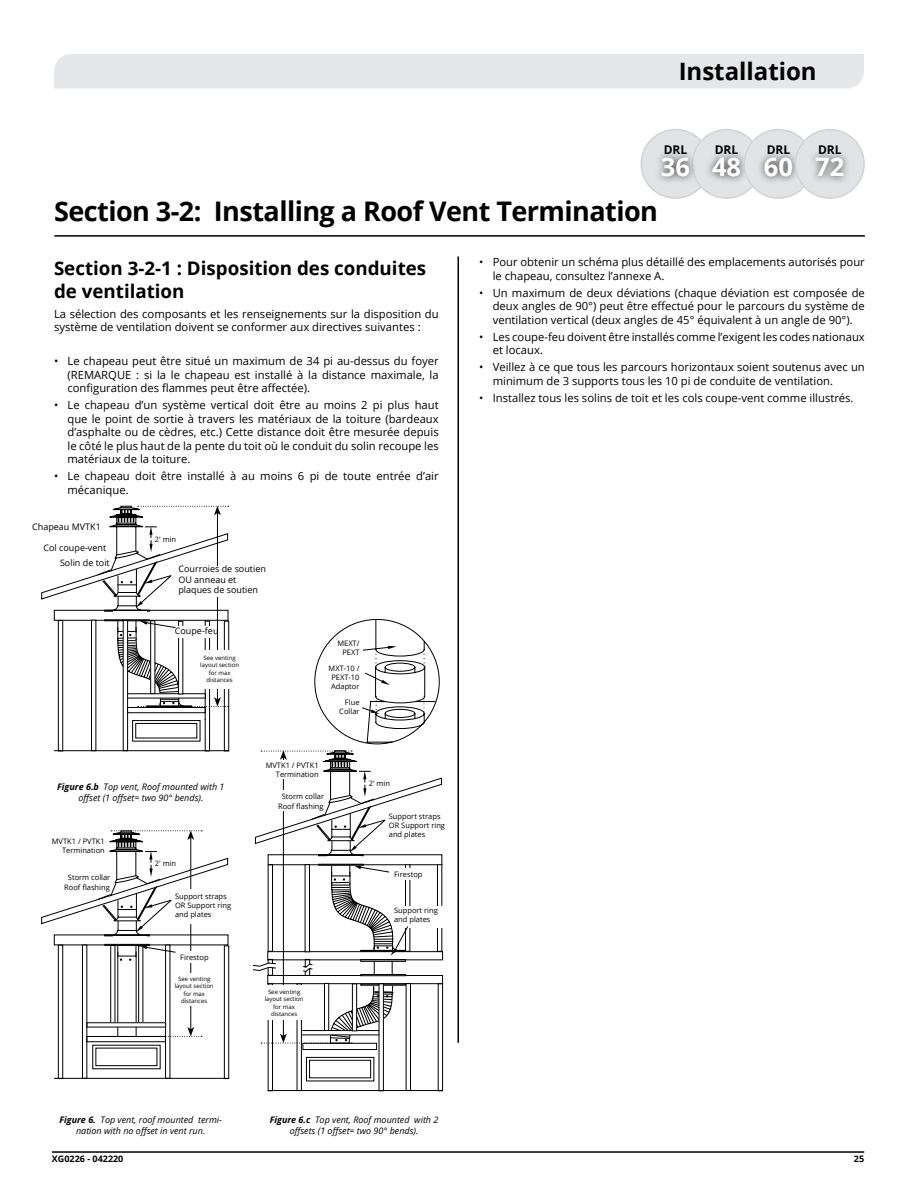
<style>
.page{position:relative;width:918px;height:1188px;background:#fff}
.page>*{position:absolute;margin:0;border:0;box-sizing:border-box;transform-origin:0 0}
.Heading_Level1{font:700 27px "Open Sans";letter-spacing:-.02em;color:#000}
.ToC_Level_1{font:700 25.5px "Open Sans";color:#fff}
.t1{font:700 24px "Open Sans";color:#000}
.heading_level_2{font:700 18.75px/22.5px "Open Sans";color:#000}
.ToC_Level_1-2{font:700 12px "Open Sans";color:#000}
.Body_text{font:11.25px/13.5px "Open Sans";color:#000}
.t2{font:italic 9px/10.8px "Open Sans";color:#000;text-align:center}
.t3{font:9px/10.8px "Open Sans";color:#000}
.t4{font:700 9px "Open Sans";color:#000}
.t5{font:7.5px/9px "Open Sans";color:#000;text-align:right}
.t6{font:6px/7.2px "Open Sans";color:#000;text-align:center}
.s1{font-weight:700}
</style>
<div class="page">
<hr style="left:52px;top:1151px;width:812px;height:2px;background:#000">
<div style="left:54px;top:54px;width:810px;height:35px;background:#e6e7e8"></div>
<div style="left:641px;top:130px;width:69px;height:68px;background:#e2e3e4;border-radius:50%"></div>
<div style="left:641px;top:129px;width:70px;height:70px;border:2px solid #d1d3d4;border-radius:50%"></div>
<div style="left:692px;top:130px;width:69px;height:68px;background:#e2e3e4;border-radius:50%"></div>
<div style="left:692px;top:129px;width:70px;height:70px;border:2px solid #d1d3d4;border-radius:50%"></div>
<div style="left:654px;top:150px;width:43px;height:34px;background:#000;opacity:.75"></div>
<div style="left:705px;top:150px;width:43px;height:34px;background:#000;opacity:.75"></div>
<hr style="left:54px;top:235px;width:811px;height:2px;background:#000">
<div style="left:744px;top:130px;width:69px;height:68px;background:#e2e3e4;border-radius:50%"></div>
<div style="left:744px;top:129px;width:70px;height:70px;border:2px solid #d1d3d4;border-radius:50%"></div>
<div style="left:757px;top:150px;width:43px;height:34px;background:#000;opacity:.75"></div>
<hr style="left:190px;top:838px;width:1px;height:191px;background:#000101">
<div style="left:267px;top:975px;width:176px;height:9px;border:1px solid #000"></div>
<div style="left:267px;top:951px;width:176px;height:9px;border:1px solid #000"></div>
<div style="left:303px;top:1043px;width:74px;height:7px;border:1px solid #000"></div>
<svg style="left:309px;top:1059px;width:63px;height:20px"></svg>
<div style="left:306px;top:1057px;width:68px;height:24px;border:1px solid #000"></div>
<div style="left:310px;top:1060px;width:61px;height:18px;background:#fff"></div>
<div style="left:309px;top:1060px;width:62px;height:18px;border:1px solid #000"></div>
<div style="left:406px;top:983px;width:5px;height:108px;border:1px solid #000"></div>
<div style="left:379px;top:983px;width:5px;height:108px;border:1px solid #000"></div>
<div style="left:438px;top:983px;width:5px;height:108px;border:1px solid #000"></div>
<div style="left:268px;top:983px;width:5px;height:108px;border:1px solid #000"></div>
<div style="left:297px;top:983px;width:5px;height:108px;border:1px solid #000"></div>
<hr style="left:117px;top:952px;width:1px;height:85px;background:#000">
<hr style="left:136px;top:952px;width:1px;height:85px;background:#000">
<hr style="left:268px;top:1090px;width:175px;height:1px;background:#000">
<svg style="left:135px;top:723px;width:63px;height:16px"></svg>
<svg style="left:95px;top:1047px;width:63px;height:20px"></svg>
<div style="left:132px;top:720px;width:68px;height:22px;border:1px solid #000"></div>
<div style="left:136px;top:723px;width:61px;height:15px;background:#fff"></div>
<div style="left:96px;top:1048px;width:61px;height:18px;background:#fff"></div>
<div style="left:135px;top:723px;width:62px;height:15px;border:1px solid #000"></div>
<div style="left:95px;top:1048px;width:62px;height:18px;border:1px solid #000"></div>
<div style="left:110px;top:945px;width:5px;height:78px;border:1px solid #000"></div>
<div style="left:138px;top:946px;width:5px;height:77px;border:1px solid #000"></div>
<div style="left:91px;top:620px;width:5px;height:131px;border:1px solid #000"></div>
<div style="left:205px;top:621px;width:5px;height:130px;border:1px solid #000"></div>
<div style="left:224px;top:621px;width:5px;height:130px;border:1px solid #000"></div>
<div style="left:224px;top:945px;width:5px;height:134px;border:1px solid #000"></div>
<div style="left:58px;top:620px;width:5px;height:131px;border:1px solid #000"></div>
<div style="left:58px;top:945px;width:5px;height:134px;border:1px solid #000"></div>
<div style="left:123px;top:620px;width:5px;height:131px;border:1px solid #000"></div>
<div style="left:82px;top:945px;width:5px;height:134px;border:1px solid #000"></div>
<div style="left:165px;top:945px;width:5px;height:134px;border:1px solid #000"></div>
<hr style="left:54px;top:750px;width:175px;height:1px;background:#000">
<hr style="left:54px;top:1078px;width:175px;height:1px;background:#000">
<div style="left:175px;top:951px;width:45px;height:12px;background:#fff"></div>
<div style="left:178px;top:973px;width:42px;height:33px;background:#fff"></div>
<svg style="left:88px;top:1023px;width:78px;height:4px"></svg>
<svg style="left:111px;top:1027px;width:91px;height:10px"></svg>
<svg style="left:253px;top:619px;width:189px;height:426px"></svg>
<svg style="left:41px;top:505px;width:188px;height:215px"></svg>
<svg style="left:41px;top:830px;width:187px;height:131px"></svg>
<div style="left:258px;top:761px;width:61px;height:18px;background:#fff"></div>
<div style="left:261px;top:790px;width:63px;height:12px;background:#fff"></div>
<div style="left:273px;top:802px;width:51px;height:9px;background:#fff"></div>
<div style="left:796px;top:130px;width:68px;height:68px;background:#e2e3e4;border-radius:50%"></div>
<div style="left:795px;top:129px;width:70px;height:70px;border:2px solid #d1d3d4;border-radius:50%"></div>
<div style="left:808px;top:150px;width:43px;height:34px;background:#000;opacity:.75"></div>
<hr style="left:458px;top:257px;width:1px;height:786px;background:#000">
<h3 class="t1" style="left:679px;top:55px;width:140px">Installation</h3>
<p class="ToC_Level_1-2" style="left:664px;top:141px;width:25px">DRL</p>
<p class="ToC_Level_1-2" style="left:715px;top:141px;width:25px">DRL</p>
<p class="ToC_Level_1" style="left:661px;top:149px;width:31px">36</p>
<p class="ToC_Level_1" style="left:712px;top:149px;width:31px">48</p>
<p class="Heading_Level1" style="left:54px;top:193px;width:605px">Section 3-2: Installing a Roof Vent Termination</p>
<p class="ToC_Level_1-2" style="left:767px;top:141px;width:25px">DRL</p>
<p class="ToC_Level_1" style="left:764px;top:149px;width:31px">60</p>
<p class="ToC_Level_1-2" style="left:818px;top:141px;width:25px">DRL</p>
<p class="ToC_Level_1" style="left:815px;top:149px;width:31px">72</p>
<p class="heading_level_2" style="left:54px;top:257px;width:374px">Section 3-2-1 : Disposition des conduites de ventilation</p>
<p class="Body_text" style="left:54px;top:306px;width:386px">La sélection des composants et les renseignements sur la disposition du système de ventilation doivent se conformer aux directives suivantes :</p>
<p class="Body_text" style="left:68px;top:354px;width:373px;text-align:justify;text-indent:-14px">• Le chapeau peut être situé un maximum de 34 pi au-dessus du foyer (REMARQUE : si la le chapeau est installé à la distance maximale, la configuration des flammes peut être affectée).</p>
<p class="Body_text" style="left:68px;top:398px;width:373px;text-align:justify;text-indent:-14px">• Le chapeau d’un système vertical doit être au moins 2 pi plus haut que le point de sortie à travers les matériaux de la toiture (bardeaux d’asphalte ou de cèdres, etc.) Cette distance doit être mesurée depuis le côté le plus haut de la pente du toit où le conduit du solin recoupe les matériaux de la toiture.</p>
<p class="Body_text" style="left:68px;top:469px;width:373px;text-indent:-14px">• Le chapeau doit être installé à au moins 6 pi de toute entrée d’air mécanique.</p>
<p class="t3" style="left:32px;top:521px;width:70px">Chapeau MVTK1</p>
<p class="t3" style="left:44px;top:542px;width:64px">Col coupe-vent</p>
<p class="t3" style="left:60px;top:557px;width:51px">Solin de toit</p>
<p class="t5" style="left:155px;top:534px;width:23px">2' min</p>
<p class="t3" style="left:178px;top:563px;width:89px">Courroies de soutien<br>OU anneau et plaques de soutien</p>
<p class="t3" style="left:175px;top:625px;width:45px">Coupe-feu</p>
<p class="t6" style="left:200px;top:654px;width:40px">See venting layout section for max distances</p>
<p class="t2" style="left:57px;top:781px;width:169px"><span class="s1">Figure 6.b</span> Top vent, Roof mounted with 1 offset (1 offset= two 90° bends).</p>
<p class="t5" style="left:52px;top:837px;width:54px">MVTK1 / PVTK1<br>Termination</p>
<p class="t5" style="left:68px;top:873px;width:44px">Storm collar</p>
<p class="t5" style="left:64px;top:883px;width:47px">Roof flashing</p>
<p class="t5" style="left:155px;top:859px;width:23px">2' min</p>
<p class="t5" style="left:175px;top:892px;width:58px;text-align:left">Support straps<br>OR Support ring and plates</p>
<p class="t5" style="left:180px;top:952px;width:30px">Firestop</p>
<p class="t6" style="left:175px;top:975px;width:40px">See venting layout section for max distances</p>
<p class="t5" style="left:337px;top:638px;width:24px">MEXT/<br>PEXT</p>
<p class="t5" style="left:329px;top:664px;width:32px;text-align:center">MXT-10 /<br>PEXT-10<br>Adaptor</p>
<p class="t5" style="left:339px;top:698px;width:22px">Flue<br>Collar</p>
<p class="t5" style="left:266px;top:761px;width:54px">MVTK1 / PVTK1<br>Termination</p>
<p class="t5" style="left:282px;top:791px;width:44px">Storm collar</p>
<p class="t5" style="left:278px;top:802px;width:47px">Roof flashing</p>
<p class="t5" style="left:369px;top:779px;width:23px">2' min</p>
<p class="t5" style="left:389px;top:812px;width:58px;text-align:left">Support straps<br>OR Support ring and plates</p>
<p class="t5" style="left:394px;top:869px;width:30px">Firestop</p>
<p class="t5" style="left:394px;top:906px;width:45px;text-align:left">Support ring and plates</p>
<p class="t6" style="left:265px;top:988px;width:40px">See venting layout section for max distances</p>
<p class="Body_text" style="left:493px;top:255px;width:374px;text-indent:-14px">• Pour obtenir un schéma plus détaillé des emplacements autorisés pour le chapeau, consultez l’annexe A.</p>
<p class="Body_text" style="left:493px;top:285px;width:374px;text-align:justify;text-indent:-14px">• Un maximum de deux déviations (chaque déviation est composée de deux angles de 90°) peut être effectué pour le parcours du système de ventilation vertical (deux angles de 45° équivalent à un angle de 90°).</p>
<p class="Body_text" style="left:493px;top:329px;width:374px;text-indent:-14px">• Les coupe-feu doivent être installés comme l’exigent les codes nationaux et locaux.</p>
<p class="Body_text" style="left:493px;top:360px;width:374px;text-indent:-14px">• Veillez à ce que tous les parcours horizontaux soient soutenus avec un minimum de 3 supports tous les 10 pi de conduite de ventilation.</p>
<p class="Body_text" style="left:479px;top:390px;width:376px">• Installez tous les solins de toit et les cols coupe-vent comme illustrés.</p>
<p class="t2" style="left:59px;top:1114px;width:164px"><span class="s1">Figure 6.</span> Top vent, roof mounted termi&shy;nation with no offset in vent run.</p>
<p class="t4" style="left:52px;top:1152px;width:73px">XG0226 - 042220</p>
<p class="t2" style="left:270px;top:1114px;width:170px"><span class="s1">Figure 6.c</span> Top vent, Roof mounted with 2 offsets (1 offset= two 90° bends).</p>
<p class="t4" style="left:854px;top:1152px;width:12px">25</p>
</div>
